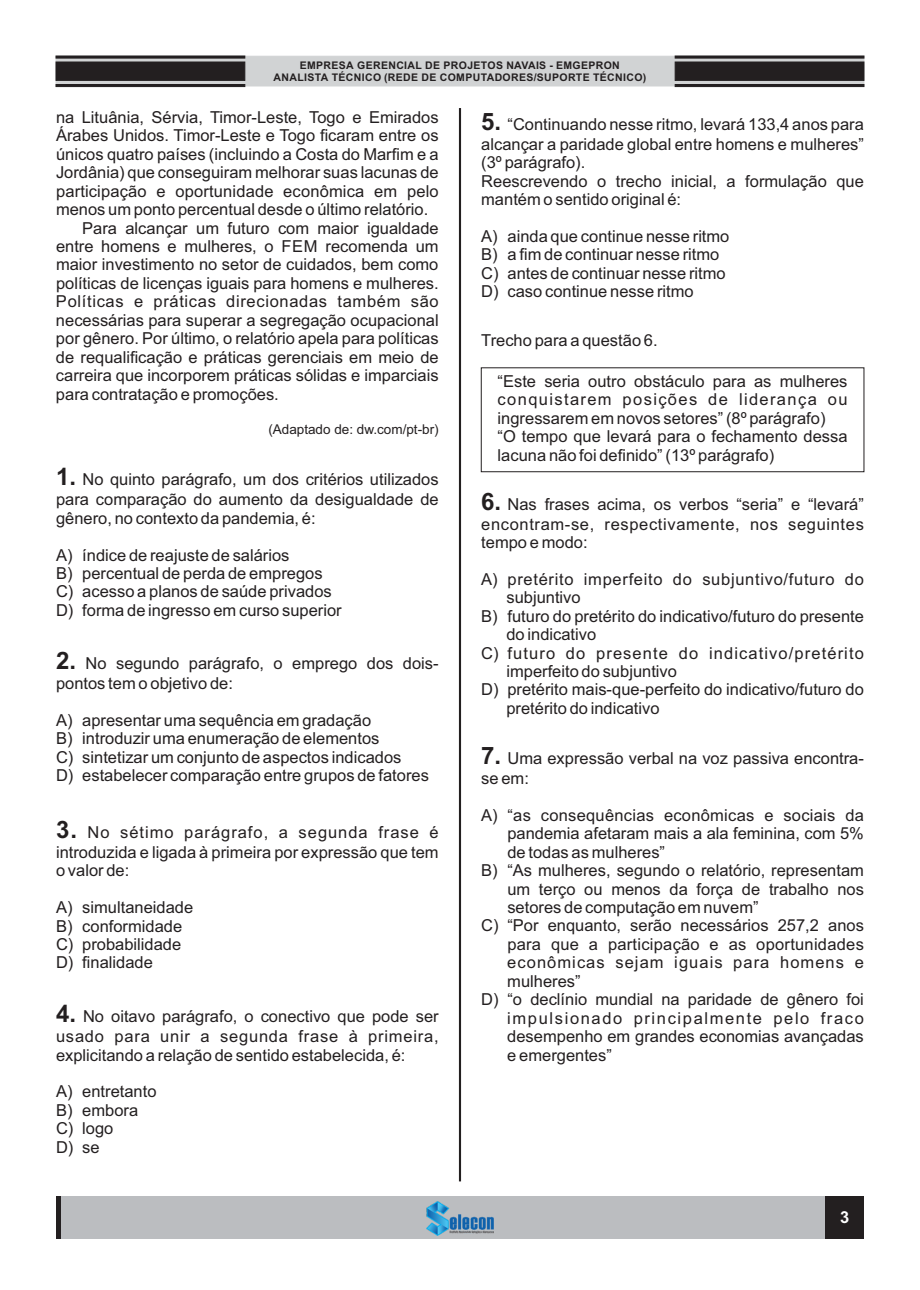
<style>
.page{position:relative;width:920px;height:1290px;background:#fff}
.page>*{position:absolute;margin:0;border:0;box-sizing:border-box;transform-origin:0 0}
.t1{font:16.5px/18.5px "Arial";color:#231f20}
.t2{font:16.5px/20px "Arial";letter-spacing:.04em;color:#231f20}
.t3{font:16.5px "Arial";letter-spacing:.065em;color:#231f20}
.t4{font:16.5px "Arial";letter-spacing:.1em;color:#231f20}
.t5{font:700 16.5px "Arial";color:#fff}
.t6{font:13.5px "Arial";color:#231f20}
.t7{font:700 10.5px/11.7px "Arial";letter-spacing:.035em;color:#231f20;text-align:center}
.s1{font-weight:700;font-size:24px}
</style>
<div class="page">
<hr style="left:459px;top:108px;width:2px;height:1073px;background:#231f20">
<div style="left:481px;top:367px;width:383px;height:105px;border:1px solid #231f20"></div>
<div style="left:56px;top:1196px;width:808px;height:42px;background:#bbbdc0"></div>
<img style="left:426px;top:1201px;width:68px;height:34px">
<div style="left:56px;top:1196px;width:5px;height:42px;background:#231f20"></div>
<div style="left:826px;top:1196px;width:38px;height:42px;background:#231f20"></div>
<svg style="left:55px;top:55px;width:810px;height:32px;background:#929192"></svg>
<p class="t7" style="left:274px;top:61px;width:374px">EMPRESA GERENCIAL DE PROJETOS NAVAIS - EMGEPRON<br>ANALISTA TÉCNICO (REDE DE COMPUTADORES/SUPORTE TÉCNICO)</p>
<p class="t1" style="left:56px;top:109px;width:384px">na Lituânia, Sérvia, Timor-Leste, Togo e Emirados</p>
<p class="t1" style="left:56px;top:128px;width:384px">Árabes Unidos. Timor-Leste e Togo ficaram entre os</p>
<p class="t1" style="left:56px;top:146px;width:384px">únicos quatro países (incluindo a Costa do Marfim e a</p>
<p class="t1" style="left:56px;top:165px;width:384px">Jordânia) que conseguiram melhorar suas lacunas de</p>
<p class="t1" style="left:56px;top:183px;width:384px">participação e oportunidade econômica em pelo</p>
<p class="t1" style="left:56px;top:202px;width:374px">menos um ponto percentual desde o último relatório.</p>
<p class="t1" style="left:82px;top:220px;width:358px">Para alcançar um futuro com maior igualdade</p>
<p class="t1" style="left:56px;top:238px;width:384px">entre homens e mulheres, o FEM recomenda um</p>
<p class="t1" style="left:56px;top:257px;width:384px">maior investimento no setor de cuidados, bem como</p>
<p class="t1" style="left:56px;top:275px;width:384px">políticas de licenças iguais para homens e mulheres.</p>
<p class="t2" style="left:56px;top:293px;width:384px">Políticas e práticas direcionadas também são</p>
<p class="t1" style="left:56px;top:312px;width:384px">necessárias para superar a segregação ocupacional</p>
<p class="t1" style="left:56px;top:331px;width:384px">por gênero. Por último, o relatório apela para políticas</p>
<p class="t1" style="left:56px;top:349px;width:384px">de requalificação e práticas gerenciais em meio de</p>
<p class="t1" style="left:56px;top:368px;width:384px">carreira que incorporem práticas sólidas e imparciais</p>
<p class="t1" style="left:56px;top:386px;width:224px">para contratação e promoções.</p>
<p class="t6" style="left:268px;top:424px;width:172px">(Adaptado de: dw.com/pt-br)</p>
<p class="t1" style="left:56px;top:471px;width:384px;line-height:20px"><span class="s1">1.</span> No quinto parágrafo, um dos critérios utilizados para comparação do aumento da desigualdade de</p>
<p class="t1" style="left:56px;top:510px;width:261px">gênero, no contexto da pandemia, é:</p>
<p class="t1" style="left:56px;top:547px;width:287px">A) índice de reajuste de salários<br>B) percentual de perda de empregos C) acesso a planos de saúde privados D) forma de ingresso em curso superior</p>
<p class="t1" style="left:56px;top:655px;width:384px;line-height:20px"><span class="s1">2.</span> No segundo parágrafo, o emprego dos dois&shy;pontos tem o objetivo de:</p>
<p class="t1" style="left:56px;top:712px;width:374px">A) apresentar uma sequência em gradação<br>B) introduzir uma enumeração de elementos<br>C) sintetizar um conjunto de aspectos indicados<br>D) estabelecer comparação entre grupos de fatores</p>
<p class="t1" style="left:56px;top:823px;width:384px;line-height:20px"><span class="s1">3.</span> No sétimo parágrafo, a segunda frase é introduzida e ligada à primeira por expressão que tem</p>
<p class="t1" style="left:56px;top:863px;width:75px">o valor de:</p>
<p class="t1" style="left:56px;top:900px;width:139px">A) simultaneidade<br>B) conformidade<br>C) probabilidade<br>D) finalidade</p>
<p class="t1" style="left:56px;top:1008px;width:384px;line-height:20px"><span class="s1">4.</span> No oitavo parágrafo, o conectivo que pode ser usado para unir a segunda frase à primeira,</p>
<p class="t1" style="left:56px;top:1047px;width:351px">explicitando a relação de sentido estabelecida, é:</p>
<p class="t1" style="left:56px;top:1084px;width:102px">A) entretanto<br>B) embora<br>C) logo<br>D) se</p>
<p class="t1" style="left:481px;top:116px;width:384px;line-height:20px"><span class="s1">5.</span> “Continuando nesse ritmo, levará 133,4 anos para alcançar a paridade global entre homens e mulheres”</p>
<p class="t1" style="left:481px;top:155px;width:384px">(3º parágrafo).<br>Reescrevendo o trecho inicial, a formulação que mantém o sentido original é:</p>
<p class="t1" style="left:481px;top:228px;width:250px">A) ainda que continue nesse ritmo<br>B) a fim de continuar nesse ritmo<br>C) antes de continuar nesse ritmo<br>D) caso continue nesse ritmo</p>
<p class="t1" style="left:481px;top:333px;width:178px">Trecho para a questão 6.</p>
<p class="t1" style="left:498px;top:373px;width:351px">“Este seria outro obstáculo para as mulheres conquistarem posições de liderança ou ingressarem em novos setores” (8º parágrafo) “O tempo que levará para o fechamento dessa lacuna não foi definido” (13º parágrafo)</p>
<p class="t2" style="left:481px;top:495px;width:384px"><span class="s1">6.</span> Nas frases acima, os verbos “seria” e “levará” encontram-se, respectivamente, nos seguintes</p>
<p class="t1" style="left:481px;top:534px;width:108px">tempo e modo:</p>
<p class="t2" style="left:481px;top:571px;width:384px">A) pretérito imperfeito do subjuntivo/futuro do</p>
<p class="t1" style="left:506px;top:590px;width:76px">subjuntivo</p>
<p class="t1" style="left:481px;top:608px;width:384px">B) futuro do pretérito do indicativo/futuro do presente</p>
<p class="t1" style="left:506px;top:627px;width:91px">do indicativo</p>
<p class="t3" style="left:481px;top:646px;width:384px">C) futuro do presente do indicativo/pretérito</p>
<p class="t1" style="left:506px;top:663px;width:172px">imperfeito do subjuntivo</p>
<p class="t1" style="left:481px;top:682px;width:384px">D) pretérito mais-que-perfeito do indicativo/futuro do</p>
<p class="t1" style="left:506px;top:700px;width:155px">pretérito do indicativo</p>
<p class="t1" style="left:481px;top:750px;width:384px;line-height:20px"><span class="s1">7.</span> Uma expressão verbal na voz passiva encontra&shy;se em:</p>
<p class="t1" style="left:481px;top:807px;width:384px">A) “as consequências econômicas e sociais da</p>
<p class="t1" style="left:507px;top:826px;width:358px">pandemia afetaram mais a ala feminina, com 5%</p>
<p class="t1" style="left:507px;top:844px;width:159px">de todas as mulheres”</p>
<p class="t1" style="left:481px;top:863px;width:384px">B) “As mulheres, segundo o relatório, representam</p>
<p class="t1" style="left:507px;top:881px;width:358px">um terço ou menos da força de trabalho nos</p>
<p class="t1" style="left:507px;top:899px;width:253px">setores de computação em nuvem”</p>
<p class="t1" style="left:481px;top:918px;width:384px">C) “Por enquanto, serão necessários 257,2 anos</p>
<p class="t1" style="left:507px;top:936px;width:358px">para que a participação e as oportunidades</p>
<p class="t3" style="left:507px;top:956px;width:358px">econômicas sejam iguais para homens e</p>
<p class="t1" style="left:507px;top:973px;width:75px">mulheres”</p>
<p class="t1" style="left:481px;top:992px;width:384px">D) “o declínio mundial na paridade de gênero foi</p>
<p class="t4" style="left:507px;top:1012px;width:358px">impulsionado principalmente pelo fraco</p>
<p class="t1" style="left:507px;top:1028px;width:358px">desempenho em grandes economias avançadas</p>
<p class="t1" style="left:507px;top:1047px;width:106px">e emergentes”</p>
<p class="t5" style="left:840px;top:1211px;width:11px">3</p>
</div>
